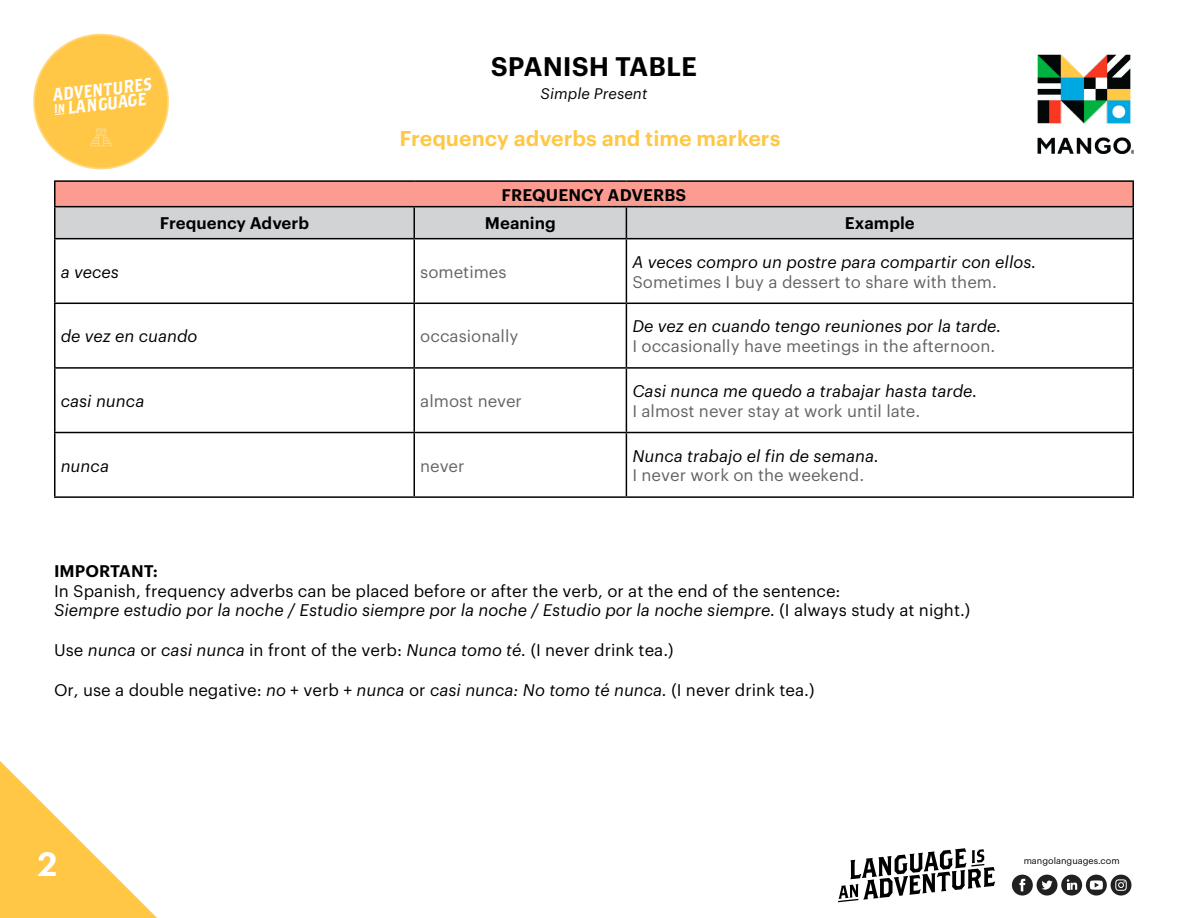
<style>
.page{position:relative;width:1188px;height:918px;background:#fff}
.page>*{position:absolute;margin:0;border:0;box-sizing:border-box;transform-origin:0 0}
.t1{font:600 33px "Graphik LCG";color:#fff}
.t2{font:600 26.25px "Graphik LCG";color:#000}
.t3{font:600 21px "Graphik LCG";color:#ffc745}
.t4{font:17.85px/14.4px "Brothers OT";color:#fff;scale:.91 1}
.t5{font:16.5px/19.8px "Graphik LCG";color:#000}
.t6{font:italic 16.5px/19.8px "Graphik LCG";color:#000}
.t7{font:16.5px/19.8px "Graphik LCG";color:#626366}
.t8{font:600 16.5px "Graphik LCG";color:#000}
.t9{font:16.5px "Graphik LCG";color:#636466}
.t10{font:italic 15px "Graphik LCG";color:#000}
.t11{font:9px "Graphik LCG";color:#000}
.s1{font-size:12px}
.s2{font-style:normal;color:#626366}
.s3{font-style:italic;color:#000}
.s4{font-weight:600}
.s5{font-style:italic}
</style>
<div class="page">
<svg style="left:0;top:761px;width:157px;height:157px"></svg>
<div style="left:33px;top:34px;width:136px;height:135px;background:#ffc745;border-radius:50%"></div>
<svg style="left:55px;top:113px;width:10px;height:2px"></svg>
<div style="left:32px;top:32px;width:139px;height:139px;border:3px solid #fff;border-radius:50%"></div>
<svg style="left:90px;top:128px;width:22px;height:19px"></svg>
<svg style="left:838px;top:848px;width:157px;height:54px"></svg>
<div style="left:1086px;top:875px;width:21px;height:21px;background:#212121;border-radius:10px"></div>
<svg style="left:1090px;top:880px;width:13px;height:10px"></svg>
<div style="left:1037px;top:875px;width:20px;height:21px;background:#212121;border-radius:10px"></div>
<svg style="left:1041px;top:881px;width:12px;height:9px"></svg>
<div style="left:1061px;top:875px;width:21px;height:21px;background:#212121;border-radius:10px"></div>
<svg style="left:1067px;top:879px;width:10px;height:11px"></svg>
<div style="left:1012px;top:875px;width:21px;height:21px;background:#212121;border-radius:10px"></div>
<svg style="left:1019px;top:879px;width:6px;height:12px"></svg>
<div style="left:1111px;top:875px;width:20px;height:21px;background:#212121;border-radius:10px"></div>
<svg style="left:1115px;top:879px;width:12px;height:12px"></svg>
<div style="left:55px;top:181px;width:1078px;height:26px;background:#fc9c90"></div>
<div style="left:56px;top:207px;width:1076px;height:31px;background:#d1d3d4"></div>
<hr style="left:54px;top:180px;width:360px;height:2px;background:#000">
<hr style="left:54px;top:182px;width:2px;height:24px;background:#000">
<hr style="left:414px;top:180px;width:212px;height:2px;background:#000">
<hr style="left:626px;top:180px;width:508px;height:2px;background:#000">
<hr style="left:1132px;top:182px;width:2px;height:24px;background:#000">
<hr style="left:54px;top:206px;width:360px;height:1px;background:#000">
<hr style="left:54px;top:207px;width:2px;height:31px;background:#000">
<hr style="left:414px;top:206px;width:212px;height:1px;background:#000">
<hr style="left:414px;top:207px;width:1px;height:31px;background:#000">
<hr style="left:626px;top:206px;width:508px;height:1px;background:#000">
<hr style="left:626px;top:207px;width:1px;height:31px;background:#000">
<hr style="left:1132px;top:207px;width:2px;height:31px;background:#000">
<hr style="left:54px;top:238px;width:360px;height:1px;background:#000">
<hr style="left:54px;top:239px;width:2px;height:64px;background:#000">
<hr style="left:414px;top:238px;width:212px;height:1px;background:#000">
<hr style="left:414px;top:239px;width:1px;height:64px;background:#000">
<hr style="left:626px;top:238px;width:508px;height:1px;background:#000">
<hr style="left:626px;top:239px;width:1px;height:64px;background:#000">
<hr style="left:1132px;top:239px;width:2px;height:64px;background:#000">
<hr style="left:54px;top:303px;width:360px;height:1px;background:#000">
<hr style="left:54px;top:304px;width:2px;height:63px;background:#000">
<hr style="left:414px;top:303px;width:212px;height:1px;background:#000">
<hr style="left:414px;top:304px;width:1px;height:63px;background:#000">
<hr style="left:626px;top:303px;width:508px;height:1px;background:#000">
<hr style="left:626px;top:304px;width:1px;height:63px;background:#000">
<hr style="left:1132px;top:304px;width:2px;height:63px;background:#000">
<hr style="left:54px;top:367px;width:360px;height:2px;background:#000">
<hr style="left:54px;top:369px;width:2px;height:63px;background:#000">
<hr style="left:414px;top:367px;width:212px;height:2px;background:#000">
<hr style="left:414px;top:369px;width:1px;height:63px;background:#000">
<hr style="left:626px;top:367px;width:508px;height:2px;background:#000">
<hr style="left:626px;top:369px;width:1px;height:63px;background:#000">
<hr style="left:1132px;top:369px;width:2px;height:63px;background:#000">
<hr style="left:54px;top:432px;width:360px;height:1px;background:#000">
<hr style="left:54px;top:433px;width:2px;height:63px;background:#000">
<hr style="left:414px;top:432px;width:212px;height:1px;background:#000">
<hr style="left:414px;top:433px;width:1px;height:63px;background:#000">
<hr style="left:626px;top:432px;width:508px;height:1px;background:#000">
<hr style="left:626px;top:433px;width:1px;height:63px;background:#000">
<hr style="left:1132px;top:433px;width:2px;height:63px;background:#000">
<hr style="left:54px;top:496px;width:360px;height:2px;background:#000">
<hr style="left:414px;top:496px;width:212px;height:2px;background:#000">
<hr style="left:626px;top:496px;width:508px;height:2px;background:#000">
<img style="left:1038px;top:54px;width:96px;height:100px">
<p class="t4" style="left:52px;top:88px;width:111px;rotate:-6deg">ADVENTURES<br><span class="s1">IN</span> LANGUAGE</p>
<p class="t2" style="left:491px;top:47px;width:208px">SPANISH TABLE</p>
<p class="t10" style="left:541px;top:82px;width:108px">Simple Present</p>
<p class="t3" style="left:399px;top:122px;width:383px">Frequency adverbs and time markers</p>
<p class="t8" style="left:502px;top:182px;width:186px">FREQUENCY ADVERBS</p>
<p class="t8" style="left:160px;top:211px;width:151px">Frequency Adverb</p>
<p class="t8" style="left:485px;top:211px;width:72px">Meaning</p>
<p class="t8" style="left:845px;top:211px;width:72px">Example</p>
<p class="t6" style="left:61px;top:260px;width:60px">a veces</p>
<p class="t9" style="left:420px;top:259px;width:88px">sometimes</p>
<p class="t6" style="left:632px;top:251px;width:405px">A veces compro un postre para compartir con ellos.<br><span class="s2">Sometimes I buy a dessert to share with them.</span></p>
<p class="t6" style="left:61px;top:325px;width:138px">de vez en cuando</p>
<p class="t9" style="left:420px;top:324px;width:100px">occasionally</p>
<p class="t7" style="left:632px;top:315px;width:371px"><span class="s3">De vez en cuando tengo reuniones por la tarde.<br></span>I occasionally have meetings in the afternoon.</p>
<p class="t6" style="left:61px;top:390px;width:85px">casi nunca</p>
<p class="t9" style="left:420px;top:389px;width:103px">almost never</p>
<p class="t6" style="left:632px;top:380px;width:347px">Casi nunca me quedo a trabajar hasta tarde.<br><span class="s2">I almost never stay at work until late.</span></p>
<p class="t6" style="left:61px;top:454px;width:50px">nunca</p>
<p class="t9" style="left:420px;top:453px;width:46px">never</p>
<p class="t6" style="left:632px;top:444px;width:248px">Nunca trabajo el fin de semana.<br><span class="s2">I never work on the weekend.</span></p>
<p class="t5" style="left:54px;top:560px;width:918px"><span class="s4">IMPORTANT:<br></span>In Spanish, frequency adverbs can be placed before or after the verb, or at the end of the sentence:<br><span class="s5">Siempre estudio por la noche / Estudio siempre por la noche / Estudio por la noche siempre.</span> (I always study at night.)</p>
<p class="t5" style="left:54px;top:639px;width:621px">Use <span class="s5">nunca</span> or <span class="s5">casi nunca</span> in front of the verb: <span class="s5">Nunca tomo té.</span> (I never drink tea.)</p>
<p class="t5" style="left:54px;top:678px;width:762px">Or, use a double negative: <span class="s5">no</span> + verb + <span class="s5">nunca</span> or <span class="s5">casi nunca: No tomo té nunca.</span> (I never drink tea.)</p>
<p class="t1" style="left:37px;top:839px;width:21px">2</p>
<p class="t11" style="left:1024px;top:854px;width:98px">mangolanguages.com</p>
</div>
